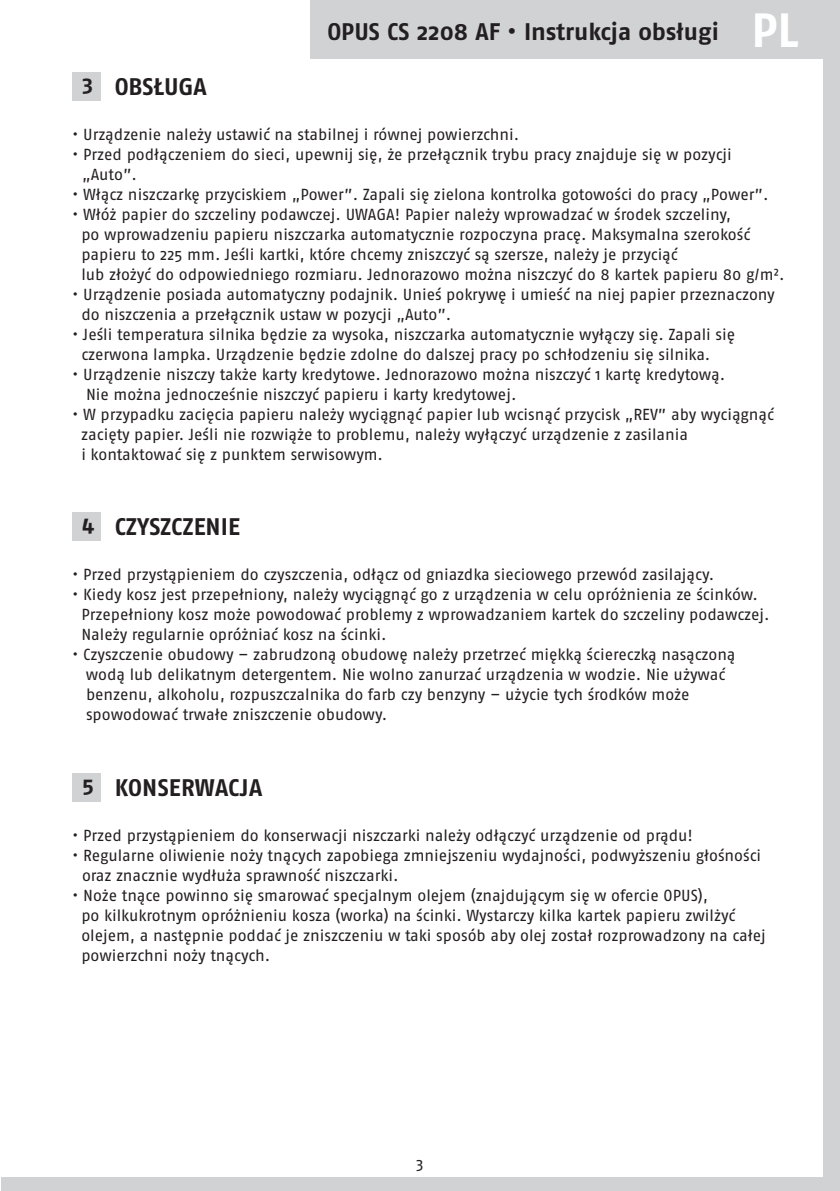
<style>
.page{position:relative;width:840px;height:1191px;background:#fff}
.page>*{position:absolute;margin:0;border:0;box-sizing:border-box;transform-origin:0 0}
.t1{font:700 48px "Fago Pro";color:#fff}
.t2{font:700 24px "Fago Pro";color:#231f20}
.t3{font:700 22px "Fago Pro";color:#231f20}
.t4{font:16px/20px "Fago Pro";color:#231f20}
</style>
<div class="page">
<div style="left:823px;top:0;width:16px;height:1191px;background:#d1d2d4"></div>
<div style="left:310px;top:0;width:529px;height:58px;background:#d1d2d4"></div>
<div style="left:1px;top:1177px;width:838px;height:14px;background:#d1d2d4"></div>
<div style="left:72px;top:72px;width:28px;height:29px;background:#d1d2d4"></div>
<div style="left:72px;top:512px;width:28px;height:28px;background:#d1d2d4"></div>
<div style="left:72px;top:773px;width:28px;height:28px;background:#d1d2d4"></div>
<p class="t3" style="left:82px;top:70px;width:12px">3</p>
<p class="t2" style="left:115px;top:72px;width:94px">OBSŁUGA</p>
<p class="t2" style="left:327px;top:17px;width:393px">OPUS CS 2208 AF • Instrukcja obsługi</p>
<p class="t1" style="left:751px;top:2px;width:49px">PL</p>
<p class="t4" style="left:72px;top:125px;width:448px">• Urządzenie należy ustawić na stabilnej i równej powierzchni.</p>
<p class="t4" style="left:82px;top:145px;width:651px;text-indent:-10px">• Przed podłączeniem do sieci, upewnij się, że przełącznik trybu pracy znajduje się w pozycji „Auto”.</p>
<p class="t4" style="left:72px;top:185px;width:697px">• Włącz niszczarkę przyciskiem „Power”. Zapali się zielona kontrolka gotowości do pracy „Power”.</p>
<p class="t4" style="left:72px;top:205px;width:660px">• Włóż papier do szczeliny podawczej. UWAGA! Papier należy wprowadzać w środek szczeliny,</p>
<p class="t4" style="left:81px;top:225px;width:670px">po wprowadzeniu papieru niszczarka automatycznie rozpoczyna pracę. Maksymalna szerokość</p>
<p class="t4" style="left:81px;top:245px;width:597px">papieru to 225 mm. Jeśli kartki, które chcemy zniszczyć są szersze, należy je przyciąć</p>
<p class="t4" style="left:81px;top:265px;width:704px">lub złożyć do odpowiedniego rozmiaru. Jednorazowo można niszczyć do 8 kartek papieru 80 g/m².</p>
<p class="t4" style="left:72px;top:285px;width:703px">• Urządzenie posiada automatyczny podajnik. Unieś pokrywę i umieść na niej papier przeznaczony</p>
<p class="t4" style="left:81px;top:305px;width:371px">do niszczenia a przełącznik ustaw w pozycji „Auto”.</p>
<p class="t4" style="left:72px;top:325px;width:664px">• Jeśli temperatura silnika będzie za wysoka, niszczarka automatycznie wyłączy się. Zapali się</p>
<p class="t4" style="left:81px;top:345px;width:630px">czerwona lampka. Urządzenie będzie zdolne do dalszej pracy po schłodzeniu się silnika.</p>
<p class="t4" style="left:72px;top:365px;width:654px">• Urządzenie niszczy także karty kredytowe. Jednorazowo można niszczyć 1 kartę kredytową.</p>
<p class="t4" style="left:86px;top:385px;width:432px">Nie można jednocześnie niszczyć papieru i karty kredytowej.</p>
<p class="t4" style="left:72px;top:405px;width:703px">• W przypadku zacięcia papieru należy wyciągnąć papier lub wcisnąć przycisk „REV” aby wyciągnąć</p>
<p class="t4" style="left:81px;top:425px;width:608px">zacięty papier. Jeśli nie rozwiąże to problemu, należy wyłączyć urządzenie z zasilania</p>
<p class="t4" style="left:81px;top:445px;width:303px">i kontaktować się z punktem serwisowym.</p>
<p class="t3" style="left:82px;top:510px;width:14px">4</p>
<p class="t2" style="left:115px;top:512px;width:127px">CZYSZCZENIE</p>
<p class="t4" style="left:72px;top:565px;width:643px">• Przed przystąpieniem do czyszczenia, odłącz od gniazdka sieciowego przewód zasilający.</p>
<p class="t4" style="left:72px;top:585px;width:687px">• Kiedy kosz jest przepełniony, należy wyciągnąć go z urządzenia w celu opróżnienia ze ścinków.</p>
<p class="t4" style="left:81px;top:605px;width:689px">Przepełniony kosz może powodować problemy z wprowadzaniem kartek do szczeliny podawczej.</p>
<p class="t4" style="left:81px;top:625px;width:306px">Należy regularnie opróżniać kosz na ścinki.</p>
<p class="t4" style="left:72px;top:645px;width:664px">• Czyszczenie obudowy – zabrudzoną obudowę należy przetrzeć miękką ściereczką nasączoną</p>
<p class="t4" style="left:86px;top:665px;width:640px">wodą lub delikatnym detergentem. Nie wolno zanurzać urządzenia w wodzie. Nie używać</p>
<p class="t4" style="left:86px;top:685px;width:604px">benzenu, alkoholu, rozpuszczalnika do farb czy benzyny – użycie tych środków może</p>
<p class="t4" style="left:86px;top:705px;width:302px">spowodować trwałe zniszczenie obudowy.</p>
<p class="t3" style="left:82px;top:771px;width:13px">5</p>
<p class="t2" style="left:115px;top:773px;width:149px">KONSERWACJA</p>
<p class="t4" style="left:72px;top:825px;width:622px">• Przed przystąpieniem do konserwacji niszczarki należy odłączyć urządzenie od prądu!</p>
<p class="t4" style="left:82px;top:845px;width:680px;text-indent:-10px">• Regularne oliwienie noży tnących zapobiega zmniejszeniu wydajności, podwyższeniu głośności oraz znacznie wydłuża sprawność niszczarki.</p>
<p class="t4" style="left:72px;top:885px;width:637px">• Noże tnące powinno się smarować specjalnym olejem (znajdującym się w ofercie OPUS),</p>
<p class="t4" style="left:81px;top:905px;width:655px">po kilkukrotnym opróżnieniu kosza (worka) na ścinki. Wystarczy kilka kartek papieru zwilżyć</p>
<p class="t4" style="left:81px;top:925px;width:685px">olejem, a następnie poddać je zniszczeniu w taki sposób aby olej został rozprowadzony na całej</p>
<p class="t4" style="left:81px;top:945px;width:190px">powierzchni noży tnących.</p>
<p class="t4" style="left:416px;top:1153px;width:9px">3</p>
</div>
